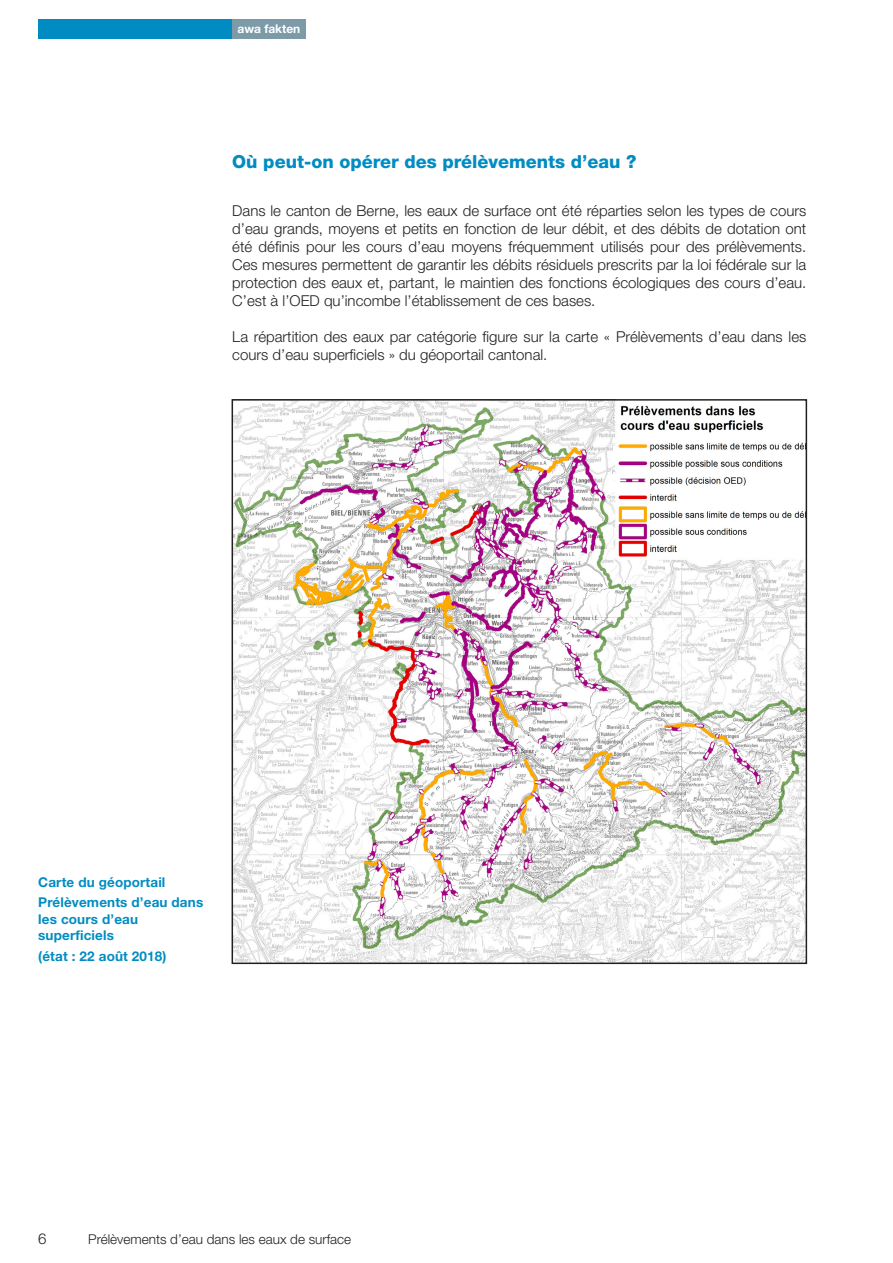
<style>
.page{position:relative;width:893px;height:1263px;background:#fff}
.page>*{position:absolute;margin:0;border:0;box-sizing:border-box;transform-origin:0 0}
.Absatztitel{font:800 18px "Helvetica Neue LT Std";color:#008cc2}
.Grundtext{font:300 15px/18px "Helvetica Neue LT Std";color:#231f20;text-align:justify}
.Bildlegende_Text{font:700 13.5px/16.5px "Helvetica Neue LT Std";letter-spacing:.01em;color:#008cc2}
.t1{font:300 13.5px "Helvetica Neue LT Std";color:#231f20}
.t2{font:700 12px "Helvetica Neue LT Std";color:#fff}
</style>
<div class="page">
<div style="left:232px;top:19px;width:74px;height:19px;background:#7d9aa9"></div>
<div style="left:38px;top:19px;width:194px;height:19px;background:#008cc2"></div>
<img style="left:235px;top:402px;width:569px;height:559px">
<div style="left:232px;top:399px;width:575px;height:565px;border:2px solid #231f20"></div>
<p class="t2" style="left:237px;top:21px;width:64px">awa fakten</p>
<p class="Absatztitel" style="left:232px;top:151px;width:406px">Où peut-on opérer des prélèvements d’eau ?</p>
<p class="Grundtext" style="left:232px;top:201px;width:576px">Dans le canton de Berne, les eaux de surface ont été réparties selon les types de cours d’eau grands, moyens et petits en fonction de leur débit, et des débits de dotation ont été définis pour les cours d’eau moyens fréquemment utilisés pour des prélèvements.<br>Ces mesures permettent de garantir les débits résiduels prescrits par la loi fédérale sur la protection des eaux et, partant, le maintien des fonctions écologiques des cours d’eau.<br>C’est à l’OED qu’incombe l’établissement de ces bases.</p>
<p class="Grundtext" style="left:232px;top:327px;width:575px">La répartition des eaux par catégorie figure sur la carte « Prélèvements d’eau dans les cours d’eau superficiels » du géoportail cantonal.</p>
<p class="Bildlegende_Text" style="left:38px;top:873px;width:129px">Carte du géoportail</p>
<p class="Bildlegende_Text" style="left:38px;top:894px;width:166px">Prélèvements d’eau dans les cours d’eau superficiels</p>
<p class="Bildlegende_Text" style="left:38px;top:948px;width:130px">(état : 22 août 2018)</p>
<p class="Grundtext" style="left:38px;top:1229px;width:10px">6</p>
<p class="t1" style="left:88px;top:1231px;width:265px">Prélèvements d’eau dans les eaux de surface</p>
</div>
